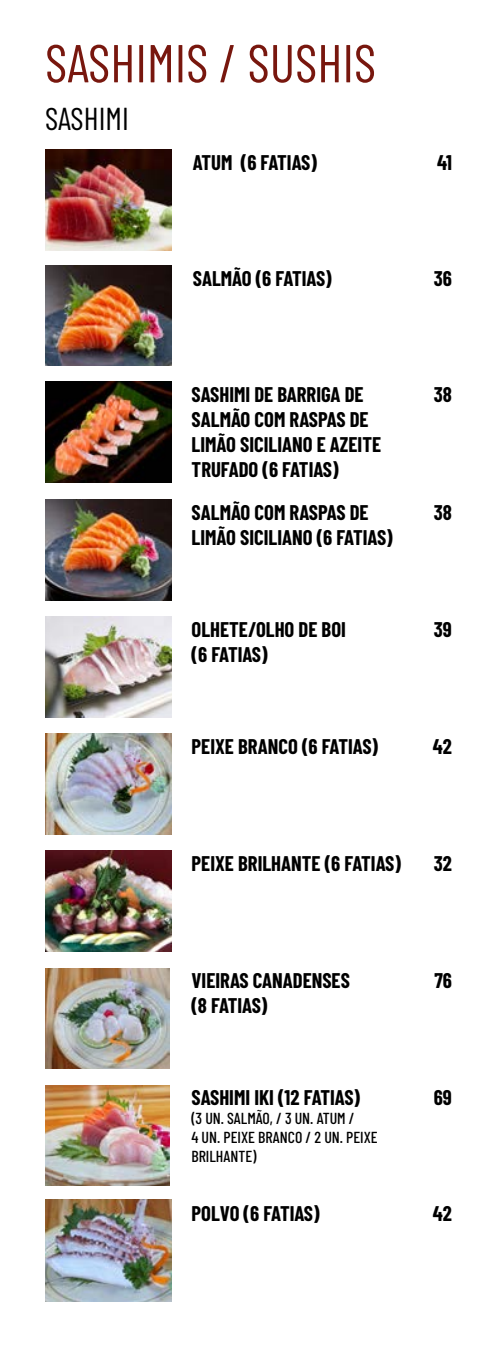
<style>
.page{position:relative;width:497px;height:1347px;background:#fff}
.page>*{position:absolute;margin:0;border:0;box-sizing:border-box;transform-origin:0 0}
.t1{font:53.25px "Barlow Condensed";color:#78170e}
.t2{font:31.62px "Barlow Condensed";color:#000}
.t3{font:700 20.75px/24.9px "Barlow Condensed";color:#000}
.t4{font:500 15.88px/19.1px "Barlow Condensed";color:#000}
</style>
<div class="page">
<img style="left:45px;top:381px;width:126px;height:102px">
<img style="left:45px;top:499px;width:126px;height:101px">
<img style="left:45px;top:616px;width:126px;height:102px">
<img style="left:45px;top:1199px;width:126px;height:102px">
<img style="left:45px;top:733px;width:126px;height:101px">
<img style="left:45px;top:968px;width:124px;height:100px">
<img style="left:45px;top:1085px;width:124px;height:100px">
<img style="left:45px;top:850px;width:126px;height:101px">
<img style="left:45px;top:149px;width:126px;height:101px">
<img style="left:45px;top:265px;width:126px;height:101px">
<h1 class="t1" style="left:45px;top:25px;width:332px">SASHIMIS / SUSHIS</h1>
<h2 class="t2" style="left:45px;top:96px;width:85px">SASHIMI</h2>
<p class="t3" style="left:192px;top:149px;width:125px">ATUM (6 FATIAS)</p>
<p class="t3" style="left:436px;top:149px;width:16px">41</p>
<p class="t3" style="left:192px;top:265px;width:140px">SALMÃO (6 FATIAS)</p>
<p class="t3" style="left:433px;top:265px;width:20px">36</p>
<p class="t3" style="left:191px;top:381px;width:191px">SASHIMI DE BARRIGA DE<br>SALMÃO COM RASPAS DE<br>LIMÃO SICILIANO E AZEITE<br>TRUFADO (6 FATIAS)</p>
<p class="t3" style="left:433px;top:381px;width:20px">38</p>
<p class="t3" style="left:191px;top:499px;width:202px">SALMÃO COM RASPAS DE<br>LIMÃO SICILIANO (6 FATIAS)</p>
<p class="t3" style="left:433px;top:499px;width:20px">38</p>
<p class="t3" style="left:191px;top:616px;width:156px">OLHETE/OLHO DE BOI (6 FATIAS)</p>
<p class="t3" style="left:191px;top:733px;width:188px">PEIXE BRANCO (6 FATIAS)</p>
<p class="t3" style="left:433px;top:616px;width:20px">39</p>
<p class="t3" style="left:432px;top:733px;width:21px">42</p>
<p class="t3" style="left:191px;top:850px;width:210px">PEIXE BRILHANTE (6 FATIAS)</p>
<p class="t3" style="left:433px;top:850px;width:20px">32</p>
<p class="t3" style="left:191px;top:967px;width:160px">VIEIRAS CANADENSES (8 FATIAS)</p>
<p class="t3" style="left:191px;top:1084px;width:170px">SASHIMI IKI (12 FATIAS)</p>
<p class="t4" style="left:191px;top:1107px;width:188px">(3 UN. SALMÃO, / 3 UN. ATUM /<br>4 UN. PEIXE BRANCO / 2 UN. PEIXE<br>BRILHANTE)</p>
<p class="t3" style="left:191px;top:1199px;width:129px">POLVO (6 FATIAS)</p>
<p class="t3" style="left:434px;top:967px;width:19px">76</p>
<p class="t3" style="left:433px;top:1084px;width:20px">69</p>
<p class="t3" style="left:432px;top:1199px;width:21px">42</p>
</div>
